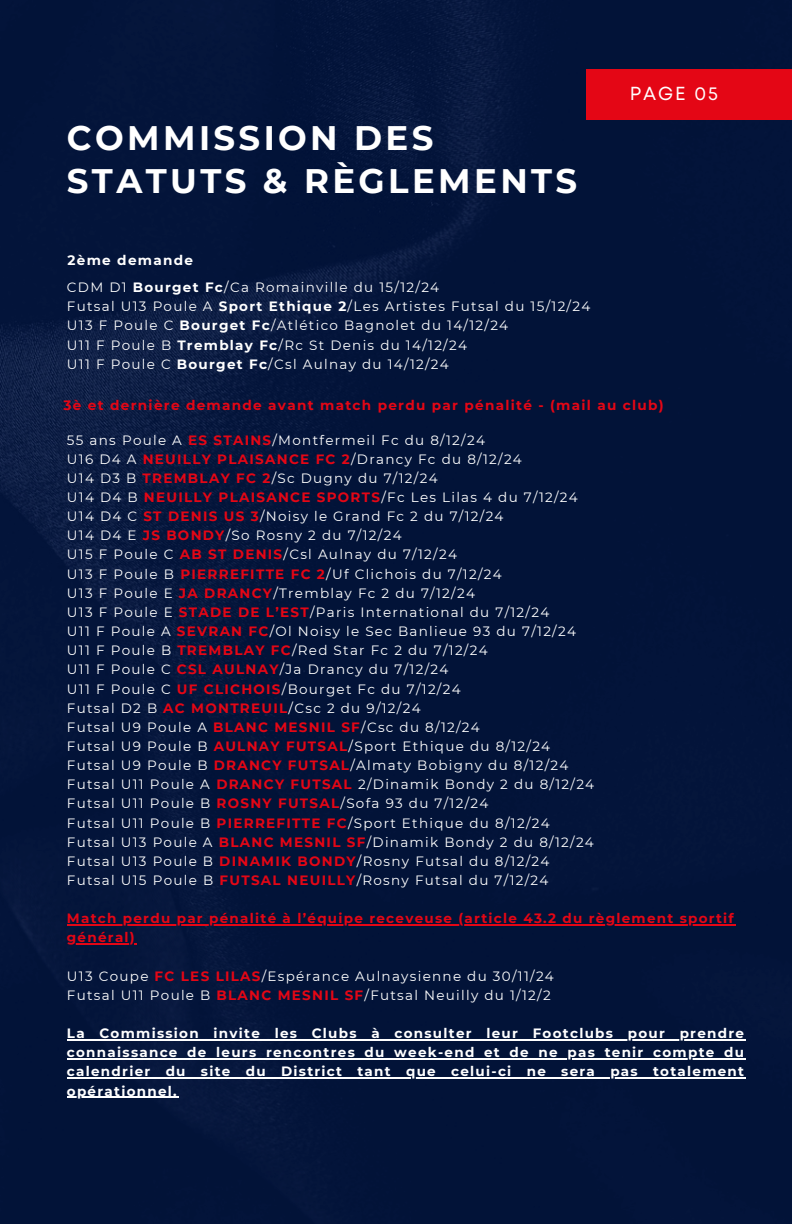
<style>
.page{position:relative;width:792px;height:1224px;background:#021338}
.page>*{position:absolute;margin:0;border:0;box-sizing:border-box;transform-origin:0 0}
.t1{font:700 34px/42.4px "Montserrat";letter-spacing:.1em;color:#fff}
.t2{font:18.8px "Mont";letter-spacing:.1em;color:#fff}
.t3{font:13.6px "Montserrat";letter-spacing:.095em;color:#fff}
.t4{font:700 13.6px/19.2px "Montserrat";letter-spacing:.095em;color:#fff;text-align:justify}
.t5{font:700 13.6px "Montserrat";letter-spacing:.095em;color:#e40615}
.s1{font-weight:700}
.s2{font-weight:700;color:#e40615}
</style>
<div class="page">
<div style="left:586px;top:70px;width:206px;height:50px;background:#e40615"></div>
<hr style="left:67px;top:924px;width:668px;height:1px;background:#e40615">
<hr style="left:67px;top:944px;width:69px;height:1px;background:#e40615">
<hr style="left:67px;top:1039px;width:678px;height:1px;background:#fff">
<hr style="left:67px;top:1058px;width:678px;height:2px;background:#fff">
<hr style="left:67px;top:1078px;width:678px;height:1px;background:#fff">
<hr style="left:67px;top:1097px;width:111px;height:1px;background:#fff">
<h2 class="t1" style="left:67px;top:117px;width:512px">COMMISSION DES<br>STATUTS &amp; RÈGLEMENTS</h2>
<h1 class="t2" style="left:630px;top:87px;width:90px">PAGE 05</h1>
<h3 class="t4" style="left:68px;top:251px;width:127px">2ème demande</h3>
<p class="t3" style="left:67px;top:279px;width:374px">CDM D1 <span class="s1">Bourget Fc</span>/Ca Romainville du 15/12/24</p>
<p class="t3" style="left:67px;top:298px;width:525px">Futsal U13 Poule A <span class="s1">Sport Ethique 2</span>/Les Artistes Futsal du 15/12/24</p>
<p class="t3" style="left:67px;top:317px;width:443px">U13 F Poule C <span class="s1">Bourget Fc</span>/Atlético Bagnolet du 14/12/24</p>
<p class="t3" style="left:67px;top:336px;width:402px">U11 F Poule B <span class="s1">Tremblay Fc</span>/Rc St Denis du 14/12/24</p>
<p class="t3" style="left:67px;top:356px;width:383px">U11 F Poule C <span class="s1">Bourget Fc</span>/Csl Aulnay du 14/12/24</p>
<h3 class="t5" style="left:64px;top:396px;width:602px">3è et dernière demande avant match perdu par pénalité - (mail au club)</h3>
<p class="t3" style="left:67px;top:431px;width:420px">55 ans Poule A <span class="s2">ES STAINS</span>/Montfermeil Fc du 8/12/24</p>
<p class="t3" style="left:67px;top:451px;width:456px">U16 D4 A <span class="s2">NEUILLY PLAISANCE FC 2</span>/Drancy Fc du 8/12/24</p>
<p class="t3" style="left:67px;top:470px;width:372px">U14 D3 B <span class="s2">TREMBLAY FC 2</span>/Sc Dugny du 7/12/24</p>
<p class="t3" style="left:67px;top:489px;width:512px">U14 D4 B <span class="s2">NEUILLY PLAISANCE SPORTS</span>/Fc Les Lilas 4 du 7/12/24</p>
<p class="t3" style="left:67px;top:508px;width:438px">U14 D4 C <span class="s2">ST DENIS US 3</span>/Noisy le Grand Fc 2 du 7/12/24</p>
<p class="t3" style="left:67px;top:527px;width:336px">U14 D4 E <span class="s2">JS BONDY</span>/So Rosny 2 du 7/12/24</p>
<p class="t3" style="left:67px;top:546px;width:392px">U15 F Poule C <span class="s2">AB ST DENIS</span>/Csl Aulnay du 7/12/24</p>
<p class="t3" style="left:67px;top:565px;width:436px">U13 F Poule B <span class="s2">PIERREFITTE FC 2</span>/Uf Clichois du 7/12/24</p>
<p class="t3" style="left:67px;top:585px;width:410px">U13 F Poule E <span class="s2">JA DRANCY</span>/Tremblay Fc 2 du 7/12/24</p>
<p class="t3" style="left:67px;top:604px;width:484px">U13 F Poule E <span class="s2">STADE DE L’EST</span>/Paris International du 7/12/24</p>
<p class="t3" style="left:67px;top:623px;width:511px">U11 F Poule A <span class="s2">SEVRAN FC</span>/Ol Noisy le Sec Banlieue 93 du 7/12/24</p>
<p class="t3" style="left:67px;top:642px;width:422px">U11 F Poule B <span class="s2">TREMBLAY FC</span>/Red Star Fc 2 du 7/12/24</p>
<p class="t3" style="left:67px;top:661px;width:383px">U11 F Poule C <span class="s2">CSL AULNAY</span>/Ja Drancy du 7/12/24</p>
<p class="t3" style="left:67px;top:680px;width:395px">U11 F Poule C <span class="s2">UF CLICHOIS</span>/Bourget Fc du 7/12/24</p>
<p class="t3" style="left:67px;top:699px;width:355px">Futsal D2 B <span class="s2">AC MONTREUIL</span>/Csc 2 du 9/12/24</p>
<p class="t3" style="left:67px;top:719px;width:414px">Futsal U9 Poule A <span class="s2">BLANC MESNIL SF</span>/Csc du 8/12/24</p>
<p class="t3" style="left:67px;top:738px;width:485px">Futsal U9 Poule B <span class="s2">AULNAY FUTSAL</span>/Sport Ethique du 8/12/24</p>
<p class="t3" style="left:67px;top:757px;width:503px">Futsal U9 Poule B <span class="s2">DRANCY FUTSAL</span>/Almaty Bobigny du 8/12/24</p>
<p class="t3" style="left:67px;top:776px;width:529px">Futsal U11 Poule A <span class="s2">DRANCY FUTSAL</span> 2/Dinamik Bondy 2 du 8/12/24</p>
<p class="t3" style="left:67px;top:795px;width:423px">Futsal U11 Poule B <span class="s2">ROSNY FUTSAL</span>/Sofa 93 du 7/12/24</p>
<p class="t3" style="left:67px;top:814px;width:484px">Futsal U11 Poule B <span class="s2">PIERREFITTE FC</span>/Sport Ethique du 8/12/24</p>
<p class="t3" style="left:67px;top:833px;width:528px">Futsal U13 Poule A <span class="s2">BLANC MESNIL SF</span>/Dinamik Bondy 2 du 8/12/24</p>
<p class="t3" style="left:67px;top:853px;width:484px">Futsal U13 Poule B <span class="s2">DINAMIK BONDY</span>/Rosny Futsal du 8/12/24</p>
<p class="t3" style="left:67px;top:872px;width:483px">Futsal U15 Poule B <span class="s2">FUTSAL NEUILLY</span>/Rosny Futsal du 7/12/24</p>
<h3 class="t5" style="left:67px;top:910px;width:668px">Match perdu par pénalité à l’équipe receveuse (article 43.2 du règlement sportif</h3>
<p class="t5" style="left:67px;top:929px;width:69px">général)</p>
<p class="t3" style="left:67px;top:968px;width:488px">U13 Coupe <span class="s2">FC LES LILAS</span>/Espérance Aulnaysienne du 30/11/24</p>
<p class="t3" style="left:67px;top:987px;width:485px">Futsal U11 Poule B <span class="s2">BLANC MESNIL SF</span>/Futsal Neuilly du 1/12/2</p>
<p class="t4" style="left:67px;top:1024px;width:679px">La Commission invite les Clubs à consulter leur Footclubs pour prendre connaissance de leurs rencontres du week-end et de ne pas tenir compte du calendrier du site du District tant que celui-ci ne sera pas totalement opérationnel.</p>
</div>
